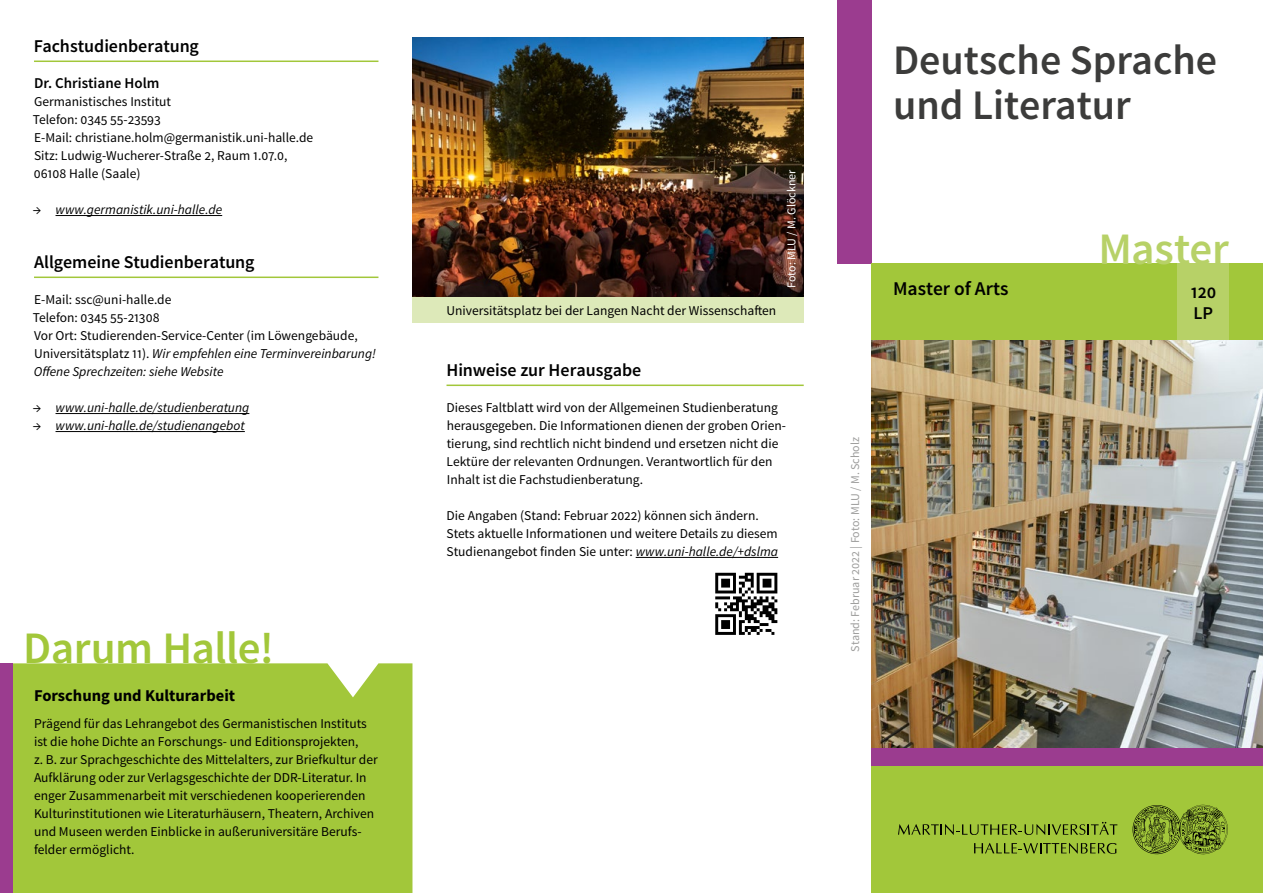
<style>
.page{position:relative;width:1263px;height:893px;background:#fff}
.page>*{position:absolute;margin:0;border:0;box-sizing:border-box;transform-origin:0 0}
.t1{font:600 45px "Source Sans Pro";letter-spacing:-.01em;color:#a2c73a}
.t2{font:600 45px "Source Sans Pro";letter-spacing:-.01em;color:#b7d167}
.t3{font:600 42px/45px "Source Sans Pro";color:#3c3c3b}
.t4{font:600 19.5px "Source Sans Pro";color:#000}
.t5{font:600 18px/21.6px "Source Sans Pro";letter-spacing:-.005em;color:#000}
.t6{font:700 16.5px "Source Sans Pro";color:#000}
.t7{font:600 15px "Source Sans Pro";color:#000}
.t8{font:13.5px/18px "Source Sans Pro";color:#000}
.t9{font:italic 13.5px "Source Sans Pro";color:#000}
.t10{font:12px "Source Sans Pro";color:#9d9d9c}
.t11{font:12px "Source Sans Pro";color:#fff}
.s1{font-style:normal}
.s2{font-style:italic}
</style>
<div class="page">
<div style="left:13px;top:663px;width:399px;height:230px;background:#a2c73a"></div>
<div style="left:0;top:663px;width:13px;height:230px;background:#9b3c8f"></div>
<hr style="left:34px;top:61px;width:344px;height:1px;background:#a2c73a">
<hr style="left:56px;top:215px;width:166px;height:1px;background:#000">
<hr style="left:34px;top:277px;width:344px;height:1px;background:#a2c73a">
<hr style="left:56px;top:413px;width:193px;height:1px;background:#000">
<hr style="left:56px;top:431px;width:189px;height:1px;background:#000">
<hr style="left:446px;top:385px;width:358px;height:1px;background:#a2c73a">
<hr style="left:636px;top:557px;width:142px;height:1px;background:#000">
<img style="left:412px;top:37px;width:392px;height:261px">
<div style="left:412px;top:298px;width:392px;height:25px;background:#dde9b9"></div>
<img style="left:872px;top:340px;width:391px;height:408px">
<div style="left:872px;top:765px;width:391px;height:128px;background:#a2c73a"></div>
<svg style="left:1132px;top:805px;width:96px;height:49px"></svg>
<svg style="left:898px;top:822px;width:219px;height:13px"></svg>
<svg style="left:974px;top:843px;width:142px;height:11px"></svg>
<div style="left:872px;top:748px;width:391px;height:17px;background:#9b3c8f"></div>
<div style="left:838px;top:0;width:34px;height:264px;background:#9b3c8f"></div>
<div style="left:872px;top:264px;width:391px;height:76px;background:#a2c73a"></div>
<div style="left:1178px;top:264px;width:51px;height:76px;background:#b7d167"></div>
<svg style="left:715px;top:572px;width:63px;height:51px"></svg>
<svg style="left:715px;top:573px;width:62px;height:62px"></svg>
<h3 class="t5" style="left:34px;top:36px;width:167px">Fachstudienberatung</h3>
<p class="t7" style="left:34px;top:74px;width:127px">Dr. Christiane Holm</p>
<p class="t8" style="left:33px;top:93px;width:282px">Germanistisches Institut<br>Telefon: 0345 55-23593<br>E-Mail: christiane.holm@germanistik.uni-halle.de Sitz: Ludwig-Wucherer-Straße 2, Raum 1.07.0, 06108 Halle (Saale)</p>
<p class="t9" style="left:33px;top:201px;width:191px"><span class="s1">→</span> www.germanistik.uni-halle.de</p>
<h3 class="t5" style="left:34px;top:252px;width:222px">Allgemeine Studienberatung</h3>
<p class="t8" style="left:33px;top:291px;width:345px">E-Mail: ssc@uni-halle.de<br>Telefon: 0345 55-21308<br>Vor Ort: Studierenden-Service-Center (im Löwengebäude, Universitätsplatz 11). <span class="s2">Wir empfehlen eine Terminvereinbarung!<br>Offene Sprechzeiten: siehe Website</span></p>
<p class="t9" style="left:33px;top:399px;width:218px"><span class="s1">→</span> www.uni-halle.de/studienberatung</p>
<p class="t9" style="left:33px;top:417px;width:213px"><span class="s1">→</span> www.uni-halle.de/studienangebot</p>
<h1 class="t1" style="left:23px;top:620px;width:252px">Darum Halle!</h1>
<p class="t6" style="left:34px;top:685px;width:203px">Forschung und Kulturarbeit</p>
<p class="t8" style="left:34px;top:714px;width:345px">Prägend für das Lehrangebot des Germanistischen Instituts ist die hohe Dichte an Forschungs- und Editionsprojekten,<br>z. B. zur Sprachgeschichte des Mittelalters, zur Briefkultur der Aufklärung oder zur Verlagsgeschichte der DDR-Literatur. In enger Zusammenarbeit mit verschiedenen kooperierenden Kulturinstitutionen wie Literaturhäusern, Theatern, Archiven und Museen werden Einblicke in außeruniversitäre Berufs&shy;felder ermöglicht.</p>
<p class="t8" style="left:446px;top:302px;width:331px">Universitätsplatz bei der Langen Nacht der Wissenschaften</p>
<p class="t11" style="left:784px;top:288px;width:120px;rotate:-90deg">Foto: MLU / M. Glöckner</p>
<h3 class="t5" style="left:446px;top:360px;width:196px">Hinweise zur Herausgabe</h3>
<p class="t8" style="left:447px;top:399px;width:341px">Dieses Faltblatt wird von der Allgemeinen Studienberatung herausgegeben. Die Informationen dienen der groben Orien&shy;tierung, sind rechtlich nicht bindend und ersetzen nicht die Lektüre der relevanten Ordnungen. Verantwortlich für den Inhalt ist die Fachstudienberatung.</p>
<p class="t8" style="left:446px;top:507px;width:333px">Die Angaben (Stand: Februar 2022) können sich ändern.<br>Stets aktuelle Informationen und weitere Details zu diesem<br>Studienangebot finden Sie unter: <span class="s2">www.uni-halle.de/+dslma</span></p>
<h2 class="t3" style="left:893px;top:39px;width:326px">Deutsche Sprache und Literatur</h2>
<h3 class="t4" style="left:893px;top:276px;width:117px">Master of Arts</h3>
<h1 class="t2" style="left:1098px;top:220px;width:132px">Master</h1>
<h3 class="t5" style="left:1191px;top:282px;width:27px">120<br>LP</h3>
<p class="t10" style="left:848px;top:652px;width:216px;rotate:-90deg">Stand: Februar 2022 | Foto: MLU / M. Scholz</p>
</div>
